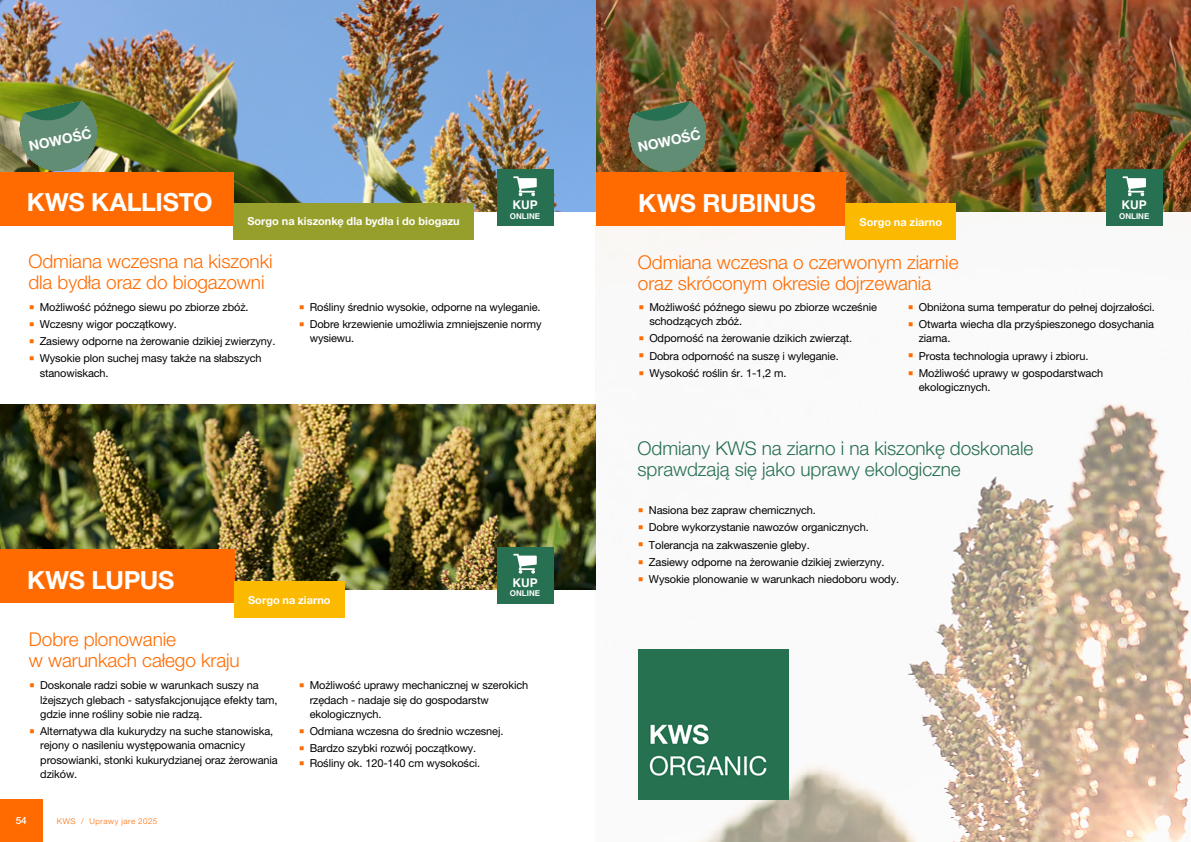
<style>
.page{position:relative;width:1191px;height:842px;background:#fff}
.page>*{position:absolute;margin:0;border:0;box-sizing:border-box;transform-origin:0 0}
.t1{font:700 25px "Helvetica Neue LT Pro";letter-spacing:-.01em;color:#fff}
.t2{font:300 19px/20.9px "Helvetica Neue LT Pro";letter-spacing:-.005em;color:#ff6b00}
.t3{font:300 19px/20.9px "Helvetica Neue LT Pro";letter-spacing:-.005em;color:#277052}
.t4{font:700 13.7px "Helvetica Neue LT Pro";color:#fff}
.t5{font:700 12px "Helvetica";color:#fff}
.t6{font:11px/17.1px "Helvetica Neue LT Pro";letter-spacing:-.01em;color:#000}
.t7{font:700 11px "Helvetica Neue LT Pro";color:#fff}
.t8{font:500 10px "Helvetica Neue LT Pro";color:#fff}
.t9{font:700 8px "Helvetica";color:#fff}
.t10{font:300 8px "Helvetica Neue LT Pro";letter-spacing:.06em;color:#ff6b00}
</style>
<div class="page">
<img style="left:596px;top:211px;width:595px;height:631px">
<img style="left:595px;top:0;width:596px;height:211px">
<img style="left:0;top:405px;width:595px;height:184px">
<div style="left:596px;top:173px;width:249px;height:53px;background:#ff6b00"></div>
<div style="left:0;top:550px;width:234px;height:53px;background:#ff6b00"></div>
<img style="left:0;top:0;width:595px;height:211px">
<div style="left:0;top:172px;width:234px;height:54px;background:#ff6b00"></div>
<svg style="left:18px;top:101px;width:83px;height:71px;background:#678b65"></svg>
<img style="left:627px;top:101px;width:82px;height:72px">
<img style="left:638px;top:650px;width:150px;height:150px">
<div style="left:1106px;top:169px;width:56px;height:57px;background:#277052"></div>
<svg style="left:1122px;top:176px;width:24px;height:20px"></svg>
<div style="left:496px;top:169px;width:57px;height:57px;background:#277052"></div>
<svg style="left:513px;top:176px;width:24px;height:20px"></svg>
<div style="left:496px;top:547px;width:57px;height:56px;background:#277052"></div>
<svg style="left:513px;top:554px;width:24px;height:20px"></svg>
<div style="left:233px;top:203px;width:241px;height:36px;background:#979f2c"></div>
<div style="left:845px;top:204px;width:111px;height:36px;background:#fbba00"></div>
<div style="left:234px;top:582px;width:111px;height:36px;background:#fbba00"></div>
<div style="left:0;top:799px;width:43px;height:43px;background:#ff6b00"></div>
<svg style="left:909px;top:305px;width:3px;height:4px"></svg>
<svg style="left:909px;top:322px;width:3px;height:4px"></svg>
<svg style="left:909px;top:354px;width:3px;height:4px"></svg>
<svg style="left:909px;top:371px;width:3px;height:4px"></svg>
<svg style="left:639px;top:305px;width:4px;height:4px"></svg>
<svg style="left:639px;top:336px;width:4px;height:4px"></svg>
<svg style="left:639px;top:354px;width:4px;height:4px"></svg>
<svg style="left:639px;top:371px;width:4px;height:4px"></svg>
<svg style="left:639px;top:508px;width:4px;height:4px"></svg>
<svg style="left:639px;top:526px;width:4px;height:3px"></svg>
<svg style="left:639px;top:543px;width:4px;height:4px"></svg>
<svg style="left:639px;top:560px;width:4px;height:4px"></svg>
<svg style="left:639px;top:577px;width:4px;height:4px"></svg>
<p class="t4" style="left:27px;top:138px;width:65px;rotate:-12deg">NOWOŚĆ</p>
<p class="t4" style="left:636px;top:139px;width:65px;rotate:-12deg">NOWOŚĆ</p>
<h1 class="t1" style="left:27px;top:187px;width:187px">KWS KALLISTO</h1>
<h1 class="t1" style="left:638px;top:187px;width:179px">KWS RUBINUS</h1>
<p class="t5" style="left:512px;top:198px;width:27px">KUP</p>
<p class="t9" style="left:510px;top:211px;width:32px">ONLINE</p>
<p class="t7" style="left:247px;top:214px;width:214px">Sorgo na kiszonkę dla bydła i do biogazu</p>
<p class="t7" style="left:859px;top:215px;width:84px">Sorgo na ziarno</p>
<h2 class="t2" style="left:28px;top:250px;width:246px">Odmiana wczesna na kiszonki dla bydła oraz do biogazowni</h2>
<h2 class="t2" style="left:638px;top:251px;width:322px">Odmiana wczesna o czerwonym ziarnie oraz skróconym okresie dojrzewania</h2>
<p class="t5" style="left:1121px;top:198px;width:27px">KUP</p>
<p class="t9" style="left:1119px;top:211px;width:32px">ONLINE</p>
<p class="t6" style="left:40px;top:298px;width:237px">Możliwość późnego siewu po zbiorze zbóż.<br>Wczesny wigor początkowy.<br>Zasiewy odporne na żerowanie dzikiej zwierzyny.<br>Wysokie plon suchej masy także na słabszych</p>
<p class="t6" style="left:40px;top:364px;width:70px">stanowiskach.</p>
<p class="t6" style="left:310px;top:298px;width:233px">Rośliny średnio wysokie, odporne na wyleganie.<br>Dobre krzewienie umożliwia zmniejszenie normy</p>
<p class="t6" style="left:310px;top:330px;width:46px">wysiewu.</p>
<h1 class="t1" style="left:27px;top:564px;width:149px">KWS LUPUS</h1>
<p class="t7" style="left:248px;top:593px;width:84px">Sorgo na ziarno</p>
<h2 class="t2" style="left:29px;top:629px;width:212px">Dobre plonowanie<br>w warunkach całego kraju</h2>
<p class="t5" style="left:512px;top:575px;width:27px">KUP</p>
<p class="t9" style="left:510px;top:589px;width:32px">ONLINE</p>
<p class="t6" style="left:40px;top:678px;width:239px;line-height:14.3px">Doskonale radzi sobie w warunkach suszy na lżejszych glebach - satysfakcjonujące efekty tam, gdzie inne rośliny sobie nie radzą.</p>
<p class="t6" style="left:40px;top:724px;width:239px;line-height:14.3px">Alternatywa dla kukurydzy na suche stanowiska, rejony o nasileniu występowania omacnicy prosowianki, stonki kukurydzianej oraz żerowania dzików.</p>
<p class="t8" style="left:16px;top:815px;width:13px">54</p>
<p class="t10" style="left:57px;top:816px;width:102px">KWS / Uprawy jare 2025</p>
<p class="t6" style="left:310px;top:678px;width:220px;line-height:14.3px">Możliwość uprawy mechanicznej w szerokich rzędach - nadaje się do gospodarstw ekologicznych.</p>
<p class="t6" style="left:310px;top:722px;width:195px">Odmiana wczesna do średnio wczesnej.<br>Bardzo szybki rozwój początkowy.</p>
<p class="t6" style="left:310px;top:754px;width:172px">Rośliny ok. 120-140 cm wysokości.</p>
<p class="t6" style="left:649px;top:300px;width:229px;line-height:14.3px">Możliwość późnego siewu po zbiorze wcześnie schodzących zbóż.</p>
<p class="t6" style="left:649px;top:330px;width:204px">Odporność na żerowanie dzikich zwierząt.<br>Dobra odporność na suszę i wyleganie.<br>Wysokość roślin śr. 1-1,2 m.</p>
<p class="t6" style="left:918px;top:298px;width:238px">Obniżona suma temperatur do pełnej dojrzałości.<br>Otwarta wiecha dla przyśpieszonego dosychania</p>
<p class="t6" style="left:918px;top:330px;width:186px">ziarna.<br>Prosta technologia uprawy i zbioru.<br>Możliwość uprawy w gospodarstwach</p>
<p class="t6" style="left:918px;top:378px;width:73px">ekologicznych.</p>
<h2 class="t3" style="left:637px;top:438px;width:397px">Odmiany KWS na ziarno i na kiszonkę doskonale sprawdzają się jako uprawy ekologiczne</h2>
<p class="t6" style="left:649px;top:502px;width:252px">Nasiona bez zapraw chemicznych.<br>Dobre wykorzystanie nawozów organicznych.<br>Tolerancja na zakwaszenie gleby.<br>Zasiewy odporne na żerowanie dzikiej zwierzyny.<br>Wysokie plonowanie w warunkach niedoboru wody.</p>
</div>
